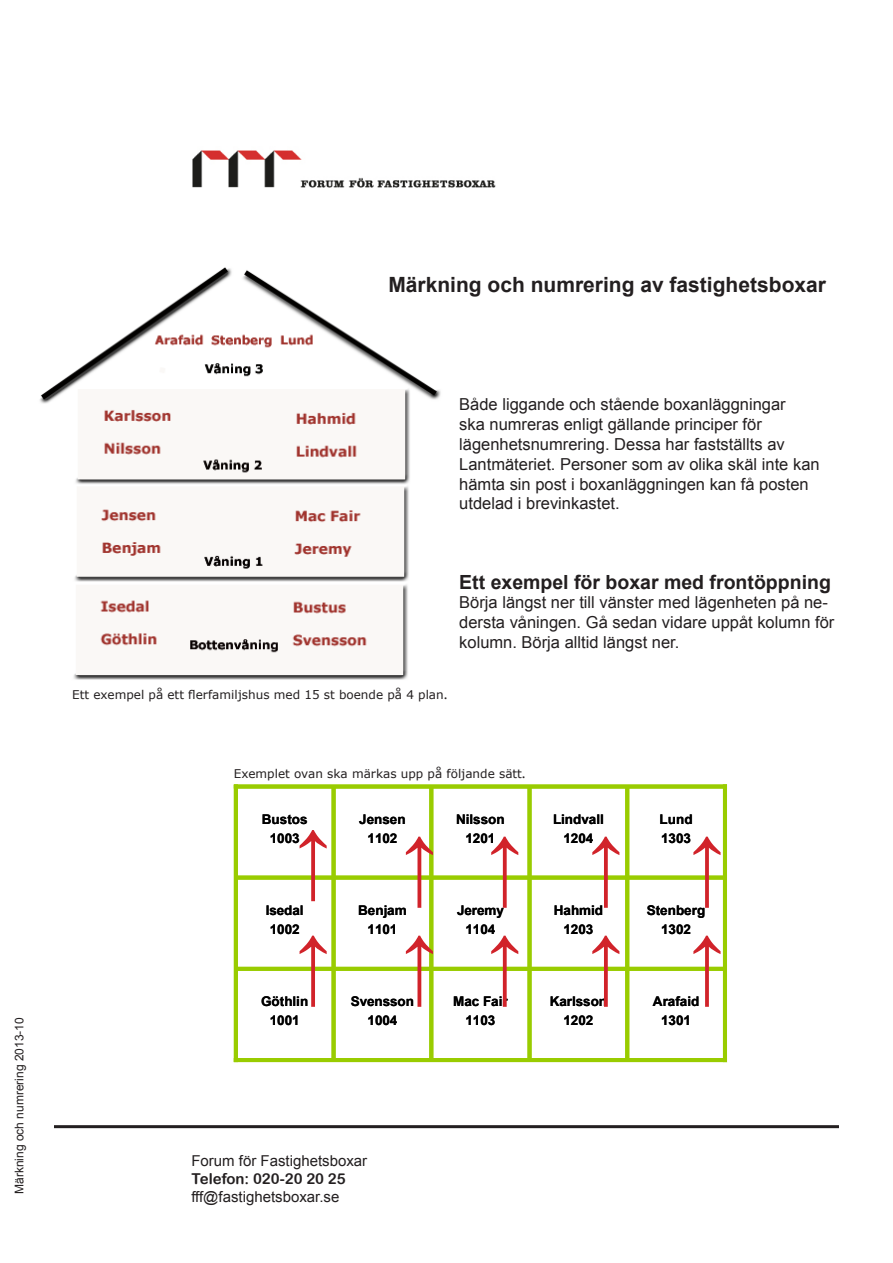
<style>
.page{position:relative;width:893px;height:1263px;background:#fff}
.page>*{position:absolute;margin:0;border:0;box-sizing:border-box;transform-origin:0 0}
.t1{font:77.1px "Arial";color:#d1232a}
.t2{font:700 21px "Arial";color:#231f20}
.t3{font:700 19.5px "Arial";color:#231f20}
.t4{font:16.5px/19.8px "Arial";color:#231f20}
.t5{font:15px "Arial";color:#231f20}
.t6{font:15px "Arial Rounded MT Bold";color:#231f20}
.t7{font:700 13.35px/19.2px "Arial";letter-spacing:-.005em;color:#000;text-align:center}
.t8{font:12px "Verdana";color:#231f20}
.t9{font:12px "Arial";color:#231f20}
.s1{font-family:"Minion Pro";font-size:16.5px}
</style>
<div class="page">
<hr style="left:54px;top:1125px;width:785px;height:3px;background:#231f20">
<img style="left:192px;top:150px;width:304px;height:38px">
<img style="left:40px;top:267px;width:401px;height:413px">
<div style="left:236px;top:875px;width:489px;height:5px;background:#9c0"></div>
<hr style="left:236px;top:967px;width:489px;height:4px;background:#9c0">
<svg style="left:332px;top:788px;width:4px;height:270px"></svg>
<svg style="left:429px;top:788px;width:4px;height:270px"></svg>
<div style="left:527px;top:786px;width:5px;height:274px;background:#9c0"></div>
<svg style="left:625px;top:788px;width:4px;height:270px"></svg>
<svg style="left:236px;top:784px;width:489px;height:4px;background:#a0cf12"></svg>
<hr style="left:234px;top:786px;width:4px;height:274px;background:#9c0">
<hr style="left:723px;top:786px;width:4px;height:274px;background:#9c0">
<hr style="left:236px;top:1058px;width:489px;height:4px;background:#9c0">
<p class="t9" style="left:12px;top:1194px;width:178px;rotate:-90deg">Märkning och numrering 2013-10</p>
<p class="t2" style="left:388px;top:270px;width:439px">Märkning och numrering av fastighetsboxar</p>
<p class="t4" style="left:459px;top:395px;width:362px">Både liggande och stående boxanläggningar<br>ska numreras enligt gällande principer för lägenhetsnumrering. Dessa har fastställts av Lantmäteriet. Personer som av olika skäl inte kan hämta sin post i boxanläggningen kan få posten utdelad i brevinkastet.</p>
<p class="t3" style="left:459px;top:569px;width:373px">Ett exempel för boxar med frontöppning</p>
<p class="t4" style="left:459px;top:593px;width:377px">Börja längst ner till vänster med lägenheten på ne&shy;dersta våningen. Gå sedan vidare uppåt kolumn för kolumn. Börja alltid längst ner.</p>
<p class="t8" style="left:72px;top:687px;width:377px">Ett exempel på ett flerfamiljshus med 15 st boende på 4 plan<span class="s1">.</span></p>
<p class="t8" style="left:234px;top:765px;width:293px">Exemplet ovan ska märkas upp på följande sätt<span class="s1">.</span></p>
<p class="t7" style="left:262px;top:810px;width:47px">Bustos<br>1003</p>
<p class="t7" style="left:359px;top:810px;width:48px">Jensen<br>1102</p>
<p class="t7" style="left:456px;top:810px;width:50px">Nilsson<br>1201</p>
<p class="t7" style="left:553px;top:810px;width:52px">Lindvall<br>1204</p>
<p class="t7" style="left:660px;top:810px;width:35px;text-align:left">Lund<br>1303</p>
<p class="t1" style="left:255px;top:1010px;width:184px;rotate:-90deg">→ →</p>
<p class="t1" style="left:361px;top:1010px;width:178px;rotate:-90deg">→ →</p>
<p class="t1" style="left:447px;top:1010px;width:178px;rotate:-90deg">→ →</p>
<p class="t1" style="left:548px;top:1010px;width:178px;rotate:-90deg">→ →</p>
<p class="t1" style="left:649px;top:1010px;width:178px;rotate:-90deg">→ →</p>
<p class="t7" style="left:647px;top:901px;width:60px">Stenberg<br>1302</p>
<p class="t7" style="left:266px;top:901px;width:40px">Isedal<br>1002</p>
<p class="t7" style="left:358px;top:901px;width:50px">Benjam<br>1101</p>
<p class="t7" style="left:457px;top:901px;width:49px">Jeremy<br>1104</p>
<p class="t7" style="left:554px;top:901px;width:51px">Hahmid<br>1203</p>
<p class="t7" style="left:261px;top:992px;width:49px">Göthlin<br>1001</p>
<p class="t7" style="left:351px;top:992px;width:65px">Svensson<br>1004</p>
<p class="t7" style="left:653px;top:992px;width:48px">Arafaid<br>1301</p>
<p class="t7" style="left:453px;top:992px;width:56px">Mac Fair<br>1103</p>
<p class="t7" style="left:550px;top:992px;width:59px">Karlsson<br>1202</p>
<p class="t5" style="left:191px;top:1151px;width:177px">Forum för Fastighetsboxar</p>
<p class="t6" style="left:191px;top:1170px;width:156px">Telefon: 020-20 20 25</p>
<p class="t5" style="left:191px;top:1187px;width:150px">fff@fastighetsboxar.se</p>
</div>
